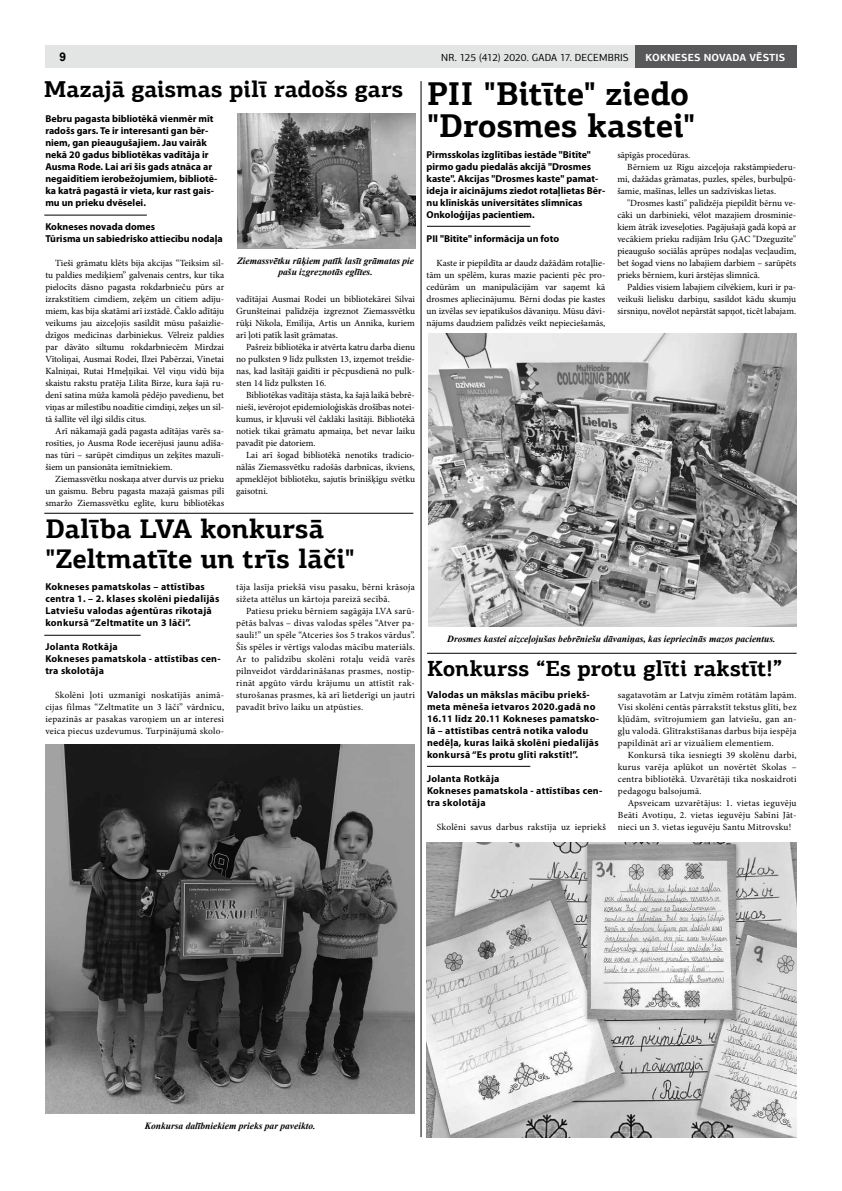
<style>
.page{position:relative;width:842px;height:1191px;background:#fff}
.page>*{position:absolute;margin:0;border:0;box-sizing:border-box;transform-origin:0 0}
.t1{font:700 33px "PF Agora Slab Pro";letter-spacing:-.01em;color:#000}
.t2{font:700 27px/30px "PF Agora Slab Pro";color:#000}
.t3{font:700 23px "PF Agora Slab Pro";color:#000}
.t4{font:700 22px "PF Agora Slab Pro";letter-spacing:-.005em;color:#000}
.t5{font:700 12px "Arial";color:#000}
.t6{font:10.3px "PF Agora Sans Pro";letter-spacing:.005em;color:#000}
.t7{font:700 10.3px "PF Agora Sans Pro";letter-spacing:.015em;color:#fff}
.t8{font:700 10px/12px "Myriad Pro";color:#000}
.t9{font:700 10px/12px "Myriad Pro";letter-spacing:.025em;color:#000}
.t10{font:italic 700 9.5px/11.4px "Times New Roman";color:#000;text-align:center}
.t11{font:9.4px/12px "Minion Pro";color:#000;text-align:justify}
.t12{font:9.4px/12px "Minion Pro";letter-spacing:.025em;color:#000}
.s1{font-size:33px}
</style>
<div class="page">
<div style="left:45px;top:45px;width:752px;height:23px;background:#e3e4e4"></div>
<div style="left:635px;top:45px;width:162px;height:23px;background:#58585a"></div>
<img style="left:238px;top:113px;width:177px;height:136px">
<img style="left:428px;top:334px;width:368px;height:292px">
<img style="left:45px;top:745px;width:370px;height:369px">
<img style="left:427px;top:842px;width:370px;height:295px">
<hr style="left:421px;top:81px;width:1px;height:1056px;background:#000">
<hr style="left:44px;top:513px;width:369px;height:1px;background:#000">
<hr style="left:44px;top:635px;width:97px;height:1px;background:#000">
<hr style="left:427px;top:766px;width:103px;height:1px;background:#000">
<hr style="left:427px;top:653px;width:370px;height:1px;background:#000">
<hr style="left:427px;top:226px;width:103px;height:1px;background:#000">
<hr style="left:44px;top:215px;width:103px;height:1px;background:#000">
<p class="t5" style="left:60px;top:49px;width:8px">9</p>
<p class="t6" style="left:441px;top:51px;width:189px">NR. 125 (412) 2020. GADA 17. DECEMBRIS</p>
<p class="t7" style="left:646px;top:51px;width:141px">KOKNESES NOVADA VĒSTIS</p>
<h3 class="t3" style="left:44px;top:75px;width:646px">Mazajā gaismas pilī radošs gars <span class="s1">PII "Bitīte" ziedo</span></h3>
<h1 class="t1" style="left:427px;top:104px;width:270px">"Drosmes kastei"</h1>
<p class="t8" style="left:426px;top:148px;width:180px">Pirmsskolas izglītības iestāde "Bitīte" pirmo gadu piedalās akcijā "Drosmes kaste". Akcijas "Drosmes kaste" pamat&shy;ideja ir aicinājums ziedot rotaļlietas Bēr&shy;nu klīniskās universitātes slimnīcas Onkoloģijas pacientiem.</p>
<p class="t8" style="left:426px;top:232px;width:134px">PII "Bitīte" informācija un foto</p>
<p class="t11" style="left:427px;top:257px;width:180px;text-indent:10px">Kaste ir piepildīta ar daudz dažādām rotaļlie&shy;tām un spēlēm, kuras mazie pacienti pēc pro&shy;cedūrām un manipulācijām var saņemt kā drosmes apliecinājumu. Bērni dodas pie kastes un izvēlas sev iepatikušos dāvaniņu. Mūsu dāvi&shy;nājums daudziem palīdzēs veikt nepieciešamās,</p>
<p class="t8" style="left:45px;top:112px;width:174px">Bebru pagasta bibliotēkā vienmēr mīt radošs gars. Te ir interesanti gan bēr&shy;niem, gan pieaugušajiem. Jau vairāk nekā 20 gadus bibliotēkas vadītāja ir Ausma Rode. Lai arī šis gads atnāca ar negaidītiem ierobežojumiem, bibliotē&shy;ka katrā pagastā ir vieta, kur rast gais&shy;mu un prieku dvēselei.</p>
<p class="t8" style="left:45px;top:220px;width:179px">Kokneses novada domes<br>Tūrisma un sabiedrisko attiecību nodaļa</p>
<p class="t11" style="left:45px;top:257px;width:180px;text-indent:10px">Tieši grāmatu klēts bija akcijas “Teiksim sil&shy;tu paldies mediķiem” galvenais centrs, kur tika pielocīts dāsno pagasta rokdarbnieču pūrs ar izrakstītiem cimdiem, zeķēm un citiem adīju&shy;miem, kas bija skatāmi arī izstādē. Čaklo adītāju veikums jau aizceļojis sasildīt mūsu pašaizlie&shy;dzīgos medicīnas darbiniekus. Vēlreiz paldies par dāvāto siltumu rokdarbniecēm Mirdzai Vītoliņai, Ausmai Rodei, Ilzei Pabērzai, Vinetai Kalniņai, Rutai Hmeļņikai. Vēl viņu vidū bija skaistu rakstu pratēja Lilita Birze, kura šajā ru&shy;denī satina mūža kamolā pēdējo pavedienu, bet viņas ar mīlestību noadītie cimdiņi, zeķes un sil&shy;tā šallīte vēl ilgi sildīs citus.</p>
<p class="t11" style="left:45px;top:425px;width:180px;text-indent:10px">Arī nākamajā gadā pagasta adītājas varēs sa&shy;rosīties, jo Ausma Rode iecerējusi jaunu adīša&shy;nas tūri – sarūpēt cimdiņus un zeķītes mazulī&shy;šiem un pansionāta iemītniekiem.</p>
<p class="t11" style="left:45px;top:473px;width:180px;text-indent:10px">Ziemassvētku noskaņa atver durvis uz prieku un gaismu. Bebru pagasta mazajā gaismas pilī smaržo Ziemassvētku eglīte, kuru bibliotēkas</p>
<p class="t11" style="left:617px;top:149px;width:74px">sāpīgās procedūras.</p>
<p class="t11" style="left:627px;top:161px;width:170px">Bērniem uz Rīgu aizceļoja rakstāmpiederu-</p>
<p class="t11" style="left:617px;top:173px;width:180px">mi, dažādas grāmatas, puzles, spēles, burbuļpū-</p>
<p class="t11" style="left:617px;top:185px;width:160px">šamie, mašīnas, lelles un sadzīviskas lietas.</p>
<p class="t11" style="left:627px;top:197px;width:170px">"Drosmes kasti" palīdzēja piepildīt bērnu ve-</p>
<p class="t11" style="left:617px;top:209px;width:180px">cāki un darbinieki, vēlot mazajiem drosminie-</p>
<p class="t11" style="left:617px;top:221px;width:180px">kiem ātrāk izveseļoties. Pagājušajā gadā kopā ar</p>
<p class="t11" style="left:617px;top:233px;width:180px">vecākiem prieku radījām Iršu ĢAC "Dzeguzīte"</p>
<p class="t11" style="left:617px;top:245px;width:180px">pieaugušo sociālās aprūpes nodaļas vecļaudīm,</p>
<p class="t11" style="left:617px;top:257px;width:180px">bet šogad viens no labajiem darbiem – sarūpēts</p>
<p class="t11" style="left:617px;top:269px;width:144px">prieks bērniem, kuri ārstējas slimnīcā.</p>
<p class="t11" style="left:627px;top:281px;width:170px">Paldies visiem labajiem cilvēkiem, kuri ir pa-</p>
<p class="t11" style="left:617px;top:293px;width:180px">veikuši lielisku darbiņu, sasildot kādu skumju</p>
<p class="t11" style="left:617px;top:305px;width:180px">sirsniņu, novēlot nepārstāt sapņot, ticēt labajam.</p>
<p class="t10" style="left:237px;top:254px;width:179px">Ziemassvētku rūķiem patīk lasīt grāmatas pie pašu izgreznotās eglītes.</p>
<p class="t11" style="left:236px;top:293px;width:180px">vadītājai Ausmai Rodei un bibliotekārei Silvai Grunšteinai palīdzēja izgreznot Ziemassvētku rūķi Nikola, Emīlija, Artis un Annika, kuriem arī ļoti patīk lasīt grāmatas.</p>
<p class="t11" style="left:236px;top:341px;width:180px;text-indent:10px">Pašreiz bibliotēka ir atvērta katru darba dienu no pulksten 9 līdz pulksten 13, izņemot trešdie&shy;nas, kad lasītāji gaidīti ir pēcpusdienā no pulk&shy;sten 14 līdz pulksten 16.</p>
<p class="t11" style="left:236px;top:389px;width:180px;text-indent:10px">Bibliotēkas vadītāja stāsta, ka šajā laikā bebrē&shy;nieši, ievērojot epidemioloģiskās drošības notei&shy;kumus, ir kļuvuši vēl čaklāki lasītāji. Bibliotēkā notiek tikai grāmatu apmaiņa, bet nevar laiku pavadīt pie datoriem.</p>
<p class="t11" style="left:236px;top:449px;width:180px;text-indent:10px">Lai arī šogad bibliotēkā nenotiks tradicio&shy;nālās Ziemassvētku radošās darbnīcas, ikviens, apmeklējot bibliotēku, sajutīs brīnišķīgu svētku gaisotni.</p>
<h2 class="t2" style="left:45px;top:514px;width:311px">Dalība LVA konkursā "Zeltmatīte un trīs lāči"</h2>
<p class="t9" style="left:45px;top:580px;width:176px">Kokneses pamatskolas – attīstības centra 1. – 2. klases skolēni piedalījās Latviešu valodas aģentūras rīkotajā konkursā “Zeltmatīte un 3 lāči”.</p>
<p class="t9" style="left:45px;top:640px;width:177px">Jolanta Rotkāja<br>Kokneses pamatskola - attīstības cen&shy;tra skolotāja</p>
<p class="t11" style="left:45px;top:689px;width:180px;text-indent:10px">Skolēni ļoti uzmanīgi noskatījās animā&shy;cijas filmas “Zeltmatīte un 3 lāči” vārdnīcu, iepazinās ar pasakas varoņiem un ar interesi veica piecus uzdevumus. Turpinājumā skolo-</p>
<p class="t12" style="left:236px;top:581px;width:180px">tāja lasīja priekšā visu pasaku, bērni krāsoja sižeta attēlus un kārtoja pareizā secībā.</p>
<p class="t11" style="left:236px;top:605px;width:180px;text-indent:10px">Patiesu prieku bērniem sagāgāja LVA sarū&shy;pētās balvas – divas valodas spēles “Atver pa&shy;sauli!” un spēle “Atceries šos 5 trakos vārdus”.<br>Šīs spēles ir vērtīgs valodas mācību materiāls.<br>Ar to palīdzību skolēni rotaļu veidā varēs pilnveidot vārddarināšanas prasmes, nostip&shy;rināt apgūto vārdu krājumu un attīstīt rak&shy;sturošanas prasmes, kā arī lietderīgi un jautri pavadīt brīvo laiku un atpūsties.</p>
<p class="t10" style="left:447px;top:633px;width:330px">Drosmes kastei aizceļojušas bebrēniešu dāvaniņas, kas iepriecinās mazos pacientus.</p>
<h3 class="t4" style="left:427px;top:654px;width:356px">Konkurss “Es protu glīti rakstīt!”</h3>
<p class="t9" style="left:427px;top:688px;width:174px">Valodas un mākslas mācību priekš&shy;meta mēneša ietvaros 2020.gadā no 16.11 līdz 20.11 Kokneses pamatsko&shy;lā – attīstības centrā notika valodu nedēļa, kuras laikā skolēni piedalījās konkursā “Es protu glīti rakstīt!”.</p>
<p class="t9" style="left:427px;top:772px;width:177px">Jolanta Rotkāja<br>Kokneses pamatskola - attīstības cen&shy;tra skolotāja</p>
<p class="t12" style="left:437px;top:821px;width:170px">Skolēni savus darbus rakstīja uz iepriekš</p>
<p class="t11" style="left:618px;top:689px;width:180px">sagatavotām ar Latvju zīmēm rotātām lapām.<br>Visi skolēni centās pārrakstīt tekstus glīti, bez kļūdām, svītrojumiem gan latviešu, gan an&shy;gļu valodā. Glītrakstīšanas darbus bija iespēja papildināt arī ar vizuāliem elementiem.</p>
<p class="t11" style="left:618px;top:749px;width:180px;text-indent:10px">Konkursā tika iesniegti 39 skolēnu darbi, kurus varēja aplūkot un novērtēt Skolas – centra bibliotēkā. Uzvarētāji tika noskaidroti pedagogu balsojumā.</p>
<p class="t11" style="left:618px;top:797px;width:180px;text-indent:10px">Apsveicam uzvarētājus: 1. vietas ieguvēju Beāti Avotiņu, 2. vietas ieguvēju Sabīni Jāt&shy;nieci un 3. vietas ieguvēju Santu Mitrovsku!</p>
<p class="t10" style="left:145px;top:1120px;width:172px">Konkursa dalībniekiem prieks par paveikto.</p>
</div>
